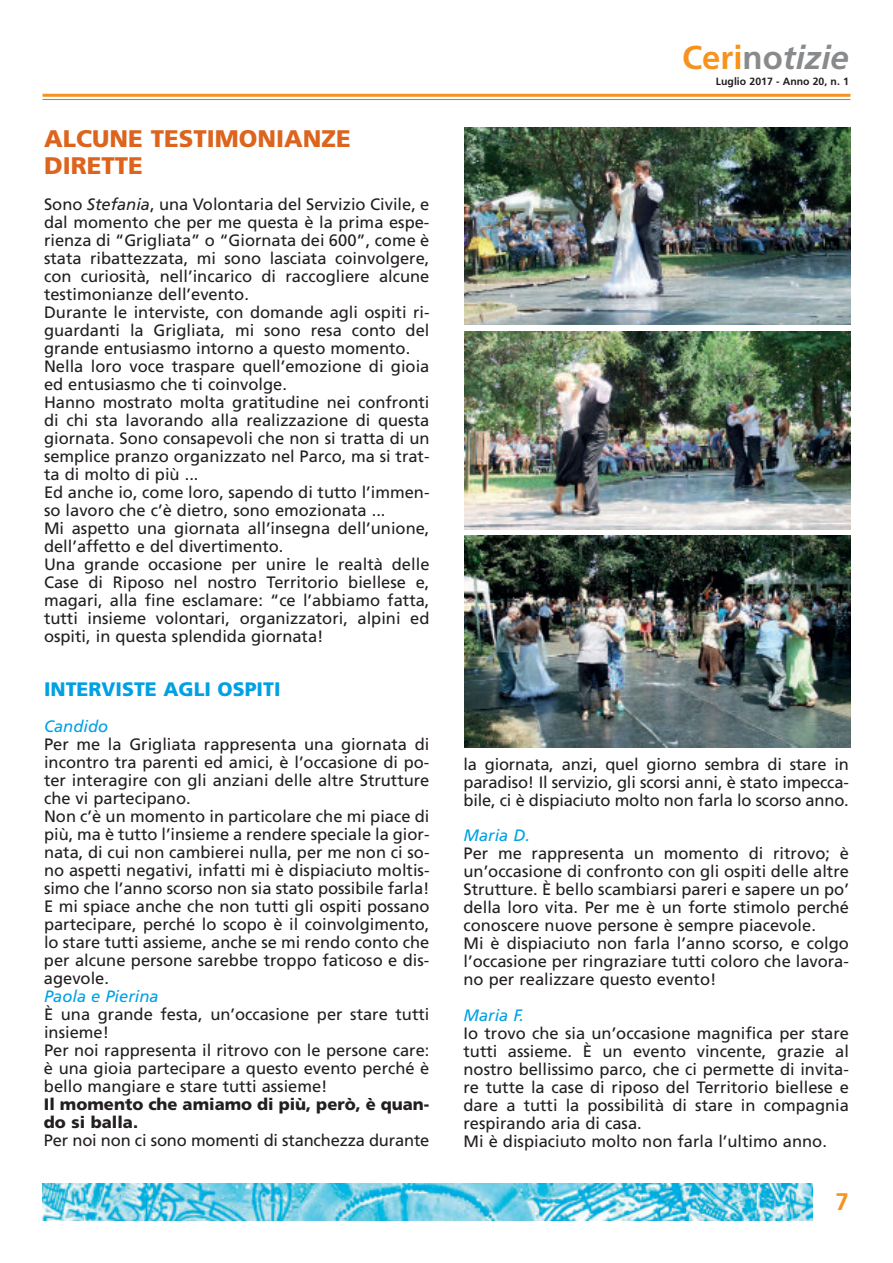
<style>
.page{position:relative;width:893px;height:1263px;background:#fff}
.page>*{position:absolute;margin:0;border:0;box-sizing:border-box;transform-origin:0 0}
.t1{font:italic 700 33px "Frutiger";color:#888a8c}
.t2{font:900 24px/27px "Frutiger";color:#dc641c}
.t3{font:700 24px "Frutiger";color:#f7931d}
.t4{font:900 19.5px "Frutiger";color:#00a1e3}
.t5{font:16.5px/18px "Frutiger";color:#231f20}
.t6{font:900 16.5px/18px "Frutiger";color:#231f20}
.t7{font:italic 16.5px "Frutiger";color:#00a1e3}
.t8{font:700 10.5px "Frutiger";color:#231f20}
.s1{font-style:italic}
.s2{font-style:normal;color:#f7931d}
.s3{font-style:normal}
</style>
<div class="page">
<img style="left:43px;top:1183px;width:769px;height:37px">
<hr style="left:43px;top:94px;width:807px;height:3px;background:#f7931d">
<hr style="left:43px;top:99px;width:807px;height:1px;background:#888a8c">
<img style="left:465px;top:128px;width:385px;height:197px">
<img style="left:464px;top:332px;width:386px;height:197px">
<img style="left:464px;top:536px;width:386px;height:211px">
<h2 class="t2" style="left:44px;top:127px;width:308px">ALCUNE TESTIMONIANZE<br>DIRETTE</h2>
<p class="t5" style="left:44px;top:197px;width:387px">Sono <span class="s1">Stefania</span>, una Volontaria del Servizio Civile, e dal momento che per me questa è la prima espe&shy;rienza di “Grigliata” o “Giornata dei 600”, come è stata ribattezzata, mi sono lasciata coinvolgere, con curiosità, nell’incarico di raccogliere alcune testimonianze dell’evento.<br>Durante le interviste, con domande agli ospiti ri&shy;guardanti la Grigliata, mi sono resa conto del grande entusiasmo intorno a questo momento.<br>Nella loro voce traspare quell’emozione di gioia ed entusiasmo che ti coinvolge.<br>Hanno mostrato molta gratitudine nei confronti di chi sta lavorando alla realizzazione di questa giornata. Sono consapevoli che non si tratta di un semplice pranzo organizzato nel Parco, ma si trat&shy;ta di molto di più ...<br>Ed anche io, come loro, sapendo di tutto l’immen&shy;so lavoro che c’è dietro, sono emozionata ...<br>Mi aspetto una giornata all’insegna dell’unione, dell’affetto e del divertimento.<br>Una grande occasione per unire le realtà delle Case di Riposo nel nostro Territorio biellese e, magari, alla fine esclamare: “ce l’abbiamo fatta, tutti insieme volontari, organizzatori, alpini ed ospiti, in questa splendida giornata!</p>
<p class="t4" style="left:44px;top:681px;width:238px">INTERVISTE AGLI OSPITI</p>
<p class="t7" style="left:44px;top:720px;width:66px">Candido</p>
<p class="t5" style="left:44px;top:737px;width:387px">Per me la Grigliata rappresenta una giornata di incontro tra parenti ed amici, è l’occasione di po&shy;ter interagire con gli anziani delle altre Strutture che vi partecipano.<br>Non c’è un momento in particolare che mi piace di più, ma è tutto l’insieme a rendere speciale la gior&shy;nata, di cui non cambierei nulla, per me non ci so&shy;no aspetti negativi, infatti mi è dispiaciuto moltis&shy;simo che l’anno scorso non sia stato possibile farla!<br>E mi spiace anche che non tutti gli ospiti possano partecipare, perché lo scopo è il coinvolgimento, lo stare tutti assieme, anche se mi rendo conto che per alcune persone sarebbe troppo faticoso e dis&shy;agevole.</p>
<p class="t7" style="left:44px;top:990px;width:116px">Paola e Pierina</p>
<p class="t5" style="left:44px;top:1007px;width:387px">È una grande festa, un’occasione per stare tutti insieme!<br>Per noi rappresenta il ritrovo con le persone care: è una gioia partecipare a questo evento perché è bello mangiare e stare tutti assieme!</p>
<p class="t6" style="left:44px;top:1097px;width:387px">Il momento che amiamo di più, però, è quan&shy;do si balla.</p>
<p class="t5" style="left:44px;top:1133px;width:387px">Per noi non ci sono momenti di stanchezza durante</p>
<h1 class="t1" style="left:682px;top:44px;width:168px"><span class="s2">Ceri</span><span class="s3">no</span>tizie</h1>
<p class="t8" style="left:716px;top:77px;width:135px">Luglio 2017 - Anno 20, n. 1</p>
<p class="t5" style="left:463px;top:757px;width:387px;text-align:justify">la giornata, anzi, quel giorno sembra di stare in paradiso! Il servizio, gli scorsi anni, è stato impecca&shy;bile, ci è dispiaciuto molto non farla lo scorso anno.</p>
<p class="t7" style="left:463px;top:828px;width:68px">Maria D.</p>
<p class="t5" style="left:463px;top:845px;width:387px">Per me rappresenta un momento di ritrovo; è un’occasione di confronto con gli ospiti delle altre Strutture. È bello scambiarsi pareri e sapere un po’ della loro vita. Per me è un forte stimolo perché conoscere nuove persone è sempre piacevole.<br>Mi è dispiaciuto non farla l’anno scorso, e colgo l’occasione per ringraziare tutti coloro che lavora&shy;no per realizzare questo evento!</p>
<p class="t7" style="left:463px;top:1008px;width:62px">Maria F.</p>
<p class="t5" style="left:463px;top:1025px;width:387px">Io trovo che sia un’occasione magnifica per stare tutti assieme. È un evento vincente, grazie al nostro bellissimo parco, che ci permette di invita&shy;re tutte la case di riposo del Territorio biellese e dare a tutti la possibilità di stare in compagnia respirando aria di casa.<br>Mi è dispiaciuto molto non farla l’ultimo anno.</p>
<h2 class="t3" style="left:836px;top:1192px;width:15px">7</h2>
</div>
